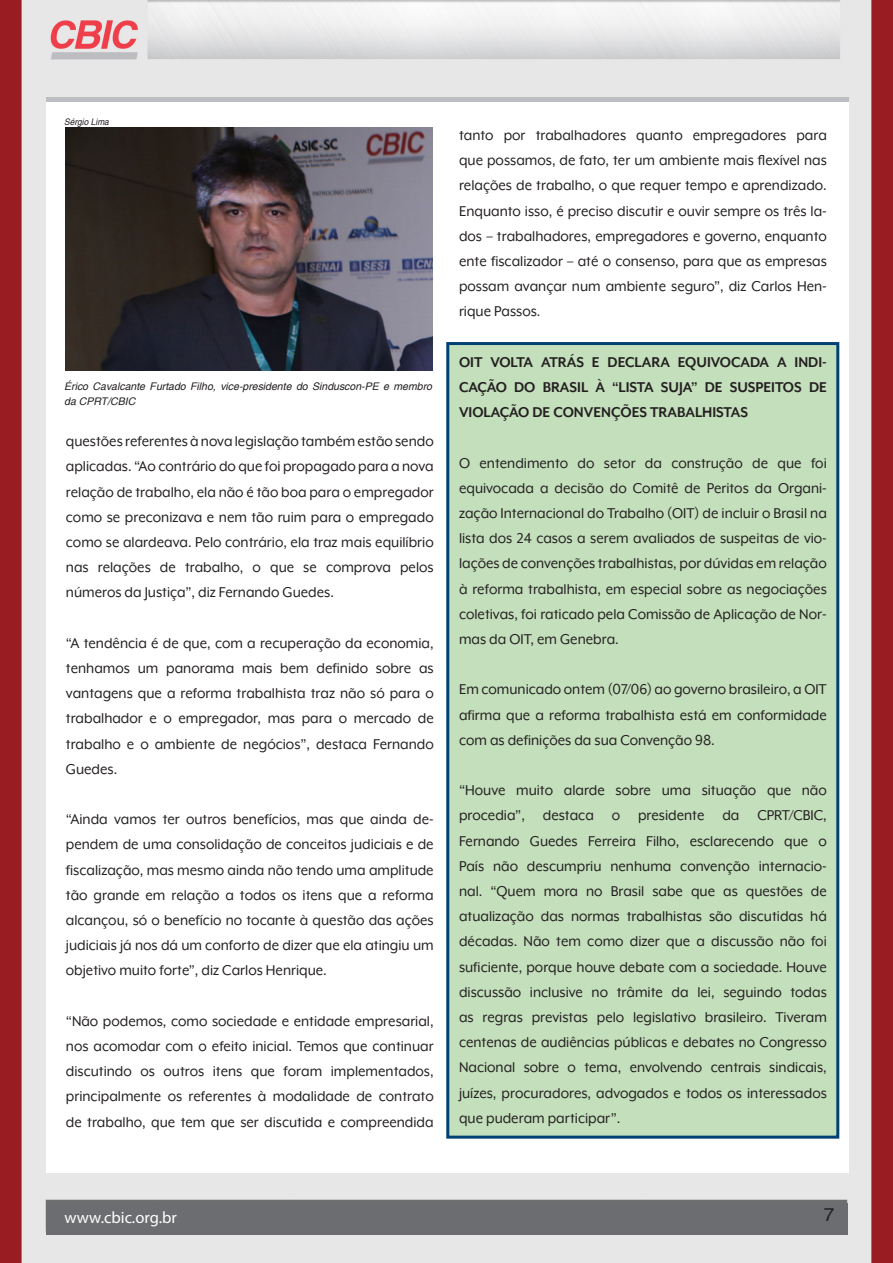
<style>
.page{position:relative;width:893px;height:1263px;background:#fff}
.page>*{position:absolute;margin:0;border:0;box-sizing:border-box;transform-origin:0 0}
.t1{font:18px "Helvetica";color:#231f20;scale:1.09 1}
.t2{font:16.5px/25.2px "Mr Eaves XL Mod OT";color:#231f20;text-align:justify;scale:.95 1}
.t3{font:700 16.5px/25.2px "Mr Eaves XL Mod OT";color:#231f20;text-align:justify;scale:.95 1}
.t4{font:16.5px "Myriad Pro";color:#fff}
.t5{font:italic 10.5px/15px "Helvetica";color:#231f20}
.t6{font:italic 9px "Helvetica";color:#231f20;scale:.93 1}
</style>
<div class="page">
<img style="left:0;top:0;width:893px;height:1263px">
<div style="left:46px;top:1203px;width:801px;height:32px;background:#6c6d70"></div>
<div style="left:46px;top:102px;width:802px;height:1070px;background:#fff"></div>
<div style="left:446px;top:342px;width:393px;height:796px;background:#c4dfbb;border:3px solid #004173"></div>
<img style="left:66px;top:128px;width:366px;height:243px">
<p class="t6" style="left:64px;top:117px;width:50px">Sérgio Lima</p>
<p class="t5" style="left:64px;top:379px;width:369px">Érico Cavalcante Furtado Filho, vice-presidente do Sinduscon-PE e membro da CPRT/CBIC</p>
<p class="t2" style="left:66px;top:428px;width:389px">questões referentes à nova legislação também estão sendo aplicadas. “Ao contrário do que foi propagado para a nova relação de trabalho, ela não é tão boa para o empregador como se preconizava e nem tão ruim para o empregado como se alardeava. Pelo contrário, ela traz mais equilíbrio nas relações de trabalho, o que se comprova pelos números da Justiça”, diz Fernando Guedes.</p>
<p class="t2" style="left:66px;top:630px;width:389px">“A tendência é de que, com a recuperação da economia, tenhamos um panorama mais bem definido sobre as vantagens que a reforma trabalhista traz não só para o trabalhador e o empregador, mas para o mercado de trabalho e o ambiente de negócios”, destaca Fernando Guedes.</p>
<p class="t2" style="left:66px;top:807px;width:389px">“Ainda vamos ter outros benefícios, mas que ainda de&shy;pendem de uma consolidação de conceitos judiciais e de fiscalização, mas mesmo ainda não tendo uma amplitude tão grande em relação a todos os itens que a reforma alcançou, só o benefício no tocante à questão das ações judiciais já nos dá um conforto de dizer que ela atingiu um objetivo muito forte”, diz Carlos Henrique.</p>
<p class="t2" style="left:66px;top:1008px;width:389px">“Não podemos, como sociedade e entidade empresarial, nos acomodar com o efeito inicial. Temos que continuar discutindo os outros itens que foram implementados, principalmente os referentes à modalidade de contrato de trabalho, que tem que ser discutida e compreendida</p>
<p class="t2" style="left:459px;top:122px;width:389px">tanto por trabalhadores quanto empregadores para que possamos, de fato, ter um ambiente mais flexível nas relações de trabalho, o que requer tempo e aprendizado.<br>Enquanto isso, é preciso discutir e ouvir sempre os três la&shy;dos – trabalhadores, empregadores e governo, enquanto ente fiscalizador – até o consenso, para que as empresas possam avançar num ambiente seguro”, diz Carlos Hen&shy;rique Passos.</p>
<p class="t3" style="left:459px;top:349px;width:389px">OIT VOLTA ATRÁS E DECLARA EQUIVOCADA A INDI-CAÇÃO DO BRASIL À “LISTA SUJA” DE SUSPEITOS DE VIOLAÇÃO DE CONVENÇÕES TRABALHISTAS</p>
<p class="t2" style="left:459px;top:450px;width:389px">O entendimento do setor da construção de que foi equivocada a decisão do Comitê de Peritos da Organi&shy;zação Internacional do Trabalho (OIT) de incluir o Brasil na lista dos 24 casos a serem avaliados de suspeitas de vio&shy;lações de convenções trabalhistas, por dúvidas em relação à reforma trabalhista, em especial sobre as negociações coletivas, foi raticado pela Comissão de Aplicação de Nor&shy;mas da OIT, em Genebra.</p>
<p class="t2" style="left:459px;top:677px;width:389px">Em comunicado ontem (07/06) ao governo brasileiro, a OIT afirma que a reforma trabalhista está em conformidade com as definições da sua Convenção 98.</p>
<p class="t2" style="left:459px;top:778px;width:389px">“Houve muito alarde sobre uma situação que não procedia”, destaca o presidente da CPRT/CBIC, Fernando Guedes Ferreira Filho, esclarecendo que o País não descumpriu nenhuma convenção internacio&shy;nal. “Quem mora no Brasil sabe que as questões de atualização das normas trabalhistas são discutidas há décadas. Não tem como dizer que a discussão não foi suficiente, porque houve debate com a sociedade. Houve discussão inclusive no trâmite da lei, seguindo todas as regras previstas pelo legislativo brasileiro. Tiveram centenas de audiências públicas e debates no Congresso Nacional sobre o tema, envolvendo centrais sindicais, juízes, procuradores, advogados e todos os interessados que puderam participar”.</p>
<p class="t4" style="left:64px;top:1207px;width:114px">www.cbic.org.br</p>
<p class="t1" style="left:824px;top:1203px;width:12px">7</p>
</div>
